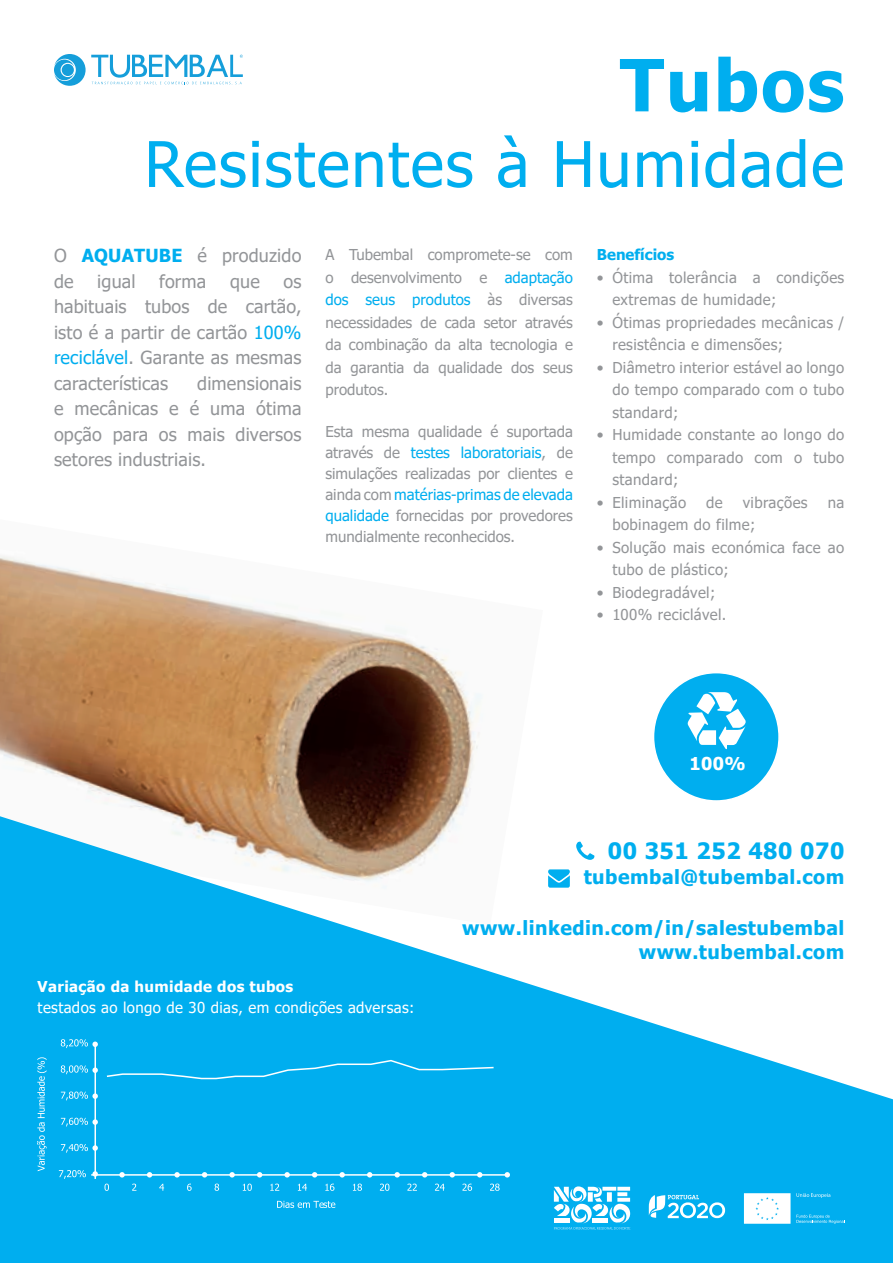
<style>
.page{position:relative;width:893px;height:1263px;background:#fff}
.page>*{position:absolute;margin:0;border:0;box-sizing:border-box;transform-origin:0 0}
.t1{font:700 72px "Tahoma";letter-spacing:.025em;color:#00aeef}
.t2{font:63px "Tahoma";letter-spacing:.025em;color:#00aeef}
.t3{font:700 22.5px "Tahoma";letter-spacing:.025em;color:#00aeef}
.t4{font:700 19.5px/23.4px "Tahoma";letter-spacing:.025em;color:#00aeef;text-align:right}
.t5{font:18px/25.5px "Tahoma";letter-spacing:.01em;color:#939598;text-align:justify}
.t6{font:700 17.7px "Tahoma";color:#fff}
.t7{font:15px/22.5px "Tahoma";letter-spacing:.025em;color:#939598}
.t8{font:15px "Tahoma";letter-spacing:.025em;color:#fff}
.t9{font:700 15px "Tahoma";letter-spacing:.025em;color:#fff}
.t10{font:700 15px "Tahoma";color:#00aeef}
.s1{font-weight:700;color:#00aeef}
.s2{color:#00aeef}
</style>
<div class="page">
<img style="left:0;top:555px;width:482px;height:261px">
<svg style="left:654px;top:673px;width:125px;height:128px"></svg>
<svg style="left:0;top:816px;width:893px;height:447px;fill:#00aeef"></svg>
<svg style="left:554px;top:1186px;width:76px;height:43px"></svg>
<svg style="left:744px;top:1193px;width:46px;height:31px"></svg>
<svg style="left:796px;top:1193px;width:34px;height:5px"></svg>
<svg style="left:796px;top:1215px;width:49px;height:9px"></svg>
<svg style="left:649px;top:1195px;width:76px;height:23px"></svg>
<svg style="left:54px;top:54px;width:189px;height:32px"></svg>
<svg style="left:576px;top:842px;width:18px;height:18px"></svg>
<svg style="left:548px;top:869px;width:22px;height:19px"></svg>
<div style="left:95px;top:1043px;width:399px;height:136px;background:#00aeef"></div>
<hr style="left:91px;top:1174px;width:417px;height:2px;background:#fff">
<svg style="left:92px;top:1171px;width:6px;height:6px"></svg>
<svg style="left:505px;top:1172px;width:5px;height:5px"></svg>
<svg style="left:229px;top:1172px;width:6px;height:5px"></svg>
<svg style="left:119px;top:1172px;width:6px;height:5px"></svg>
<svg style="left:257px;top:1172px;width:5px;height:5px"></svg>
<svg style="left:147px;top:1172px;width:5px;height:5px"></svg>
<svg style="left:174px;top:1172px;width:6px;height:5px"></svg>
<svg style="left:202px;top:1172px;width:5px;height:5px"></svg>
<svg style="left:422px;top:1172px;width:5px;height:5px"></svg>
<svg style="left:284px;top:1172px;width:6px;height:5px"></svg>
<svg style="left:312px;top:1172px;width:5px;height:5px"></svg>
<svg style="left:449px;top:1172px;width:6px;height:5px"></svg>
<svg style="left:339px;top:1172px;width:6px;height:5px"></svg>
<svg style="left:367px;top:1172px;width:5px;height:5px"></svg>
<svg style="left:394px;top:1172px;width:6px;height:5px"></svg>
<svg style="left:477px;top:1172px;width:5px;height:5px"></svg>
<svg style="left:104px;top:1183px;width:5px;height:8px"></svg>
<svg style="left:132px;top:1183px;width:4px;height:8px"></svg>
<svg style="left:187px;top:1183px;width:5px;height:8px"></svg>
<svg style="left:215px;top:1183px;width:4px;height:8px"></svg>
<svg style="left:243px;top:1183px;width:9px;height:8px"></svg>
<svg style="left:270px;top:1183px;width:9px;height:8px"></svg>
<svg style="left:298px;top:1184px;width:9px;height:7px"></svg>
<svg style="left:325px;top:1183px;width:9px;height:8px"></svg>
<svg style="left:353px;top:1183px;width:9px;height:8px"></svg>
<svg style="left:380px;top:1183px;width:9px;height:8px"></svg>
<svg style="left:407px;top:1183px;width:10px;height:8px"></svg>
<svg style="left:490px;top:1183px;width:10px;height:8px"></svg>
<svg style="left:277px;top:1201px;width:58px;height:7px"></svg>
<svg style="left:159px;top:1184px;width:5px;height:7px"></svg>
<svg style="left:61px;top:1065px;width:37px;height:9px"></svg>
<svg style="left:61px;top:1091px;width:37px;height:9px"></svg>
<svg style="left:61px;top:1118px;width:37px;height:8px"></svg>
<svg style="left:61px;top:1144px;width:37px;height:9px"></svg>
<svg style="left:59px;top:1170px;width:27px;height:9px"></svg>
<svg style="left:61px;top:1039px;width:37px;height:9px"></svg>
<svg style="left:435px;top:1183px;width:10px;height:8px"></svg>
<svg style="left:462px;top:1183px;width:10px;height:8px"></svg>
<svg style="left:37px;top:1057px;width:10px;height:114px"></svg>
<h1 class="t1" style="left:620px;top:35px;width:226px">Tubos</h1>
<h2 class="t2" style="left:144px;top:122px;width:701px">Resistentes à Humidade</h2>
<p class="t5" style="left:54px;top:244px;width:249px">O <span class="s1">AQUATUBE</span> é produzido de</p>
<p class="t5" style="left:97px;top:270px;width:40px">igual</p>
<p class="t5" style="left:159px;top:270px;width:49px">forma</p>
<p class="t5" style="left:230px;top:270px;width:31px">que</p>
<p class="t5" style="left:54px;top:270px;width:249px;text-indent:229px">os habituais tubos de cartão, isto é a partir de cartão <span class="s2">100% reciclável</span>. Garante as mesmas características</p>
<p class="t5" style="left:54px;top:372px;width:249px;text-indent:143px">dimensionais e mecânicas e é uma ótima opção para os mais diversos setores industriais.</p>
<p class="t7" style="left:325px;top:244px;width:249px;text-align:justify">A Tubembal compromete-se com o desenvolvimento e <span class="s2">adaptação dos seus produtos</span> às diversas necessidades de cada setor através da combinação da alta tecnologia e da garantia da qualidade dos seus produtos.</p>
<p class="t7" style="left:325px;top:422px;width:249px;line-height:21px;text-align:justify">Esta mesma qualidade é suportada através de <span class="s2">testes laboratoriais</span>, de simulações realizadas por clientes e ainda com <span class="s2">matérias-primas de elevada qualidade</span> fornecidas por provedores mundialmente reconhecidos.</p>
<p class="t10" style="left:597px;top:244px;width:79px">Benefícios</p>
<p class="t7" style="left:597px;top:267px;width:8px">•</p>
<p class="t7" style="left:597px;top:312px;width:8px">•</p>
<p class="t7" style="left:597px;top:357px;width:8px">•</p>
<p class="t7" style="left:612px;top:267px;width:233px">Ótima tolerância a condições extremas de humidade;<br>Ótimas propriedades mecânicas / resistência e dimensões;<br>Diâmetro interior estável ao longo do tempo comparado com o tubo standard;<br>Humidade constante ao longo do tempo comparado com o tubo standard;<br>Eliminação</p>
<p class="t7" style="left:597px;top:424px;width:8px">•</p>
<p class="t7" style="left:706px;top:492px;width:18px">de</p>
<p class="t7" style="left:743px;top:492px;width:66px">vibrações</p>
<p class="t7" style="left:828px;top:492px;width:18px">na</p>
<p class="t7" style="left:612px;top:514px;width:233px">bobinagem do filme;<br>Solução mais económica face ao tubo de plástico;<br>Biodegradável;<br>100% reciclável.</p>
<p class="t7" style="left:597px;top:492px;width:8px">•</p>
<p class="t7" style="left:597px;top:537px;width:8px">•</p>
<p class="t7" style="left:597px;top:582px;width:8px">• •</p>
<p class="t6" style="left:689px;top:751px;width:58px">100%</p>
<h3 class="t3" style="left:608px;top:835px;width:238px">00 351 252 480 070</h3>
<h3 class="t4" style="left:584px;top:866px;width:262px">tubembal@tubembal.com</h3>
<h3 class="t4" style="left:462px;top:917px;width:384px">www.linkedin.com/in/salestubembal www.tubembal.com</h3>
<p class="t9" style="left:38px;top:976px;width:257px">Variação da humidade dos tubos</p>
<p class="t8" style="left:38px;top:998px;width:378px">testados ao longo de 30 dias, em condições adversas:</p>
</div>
